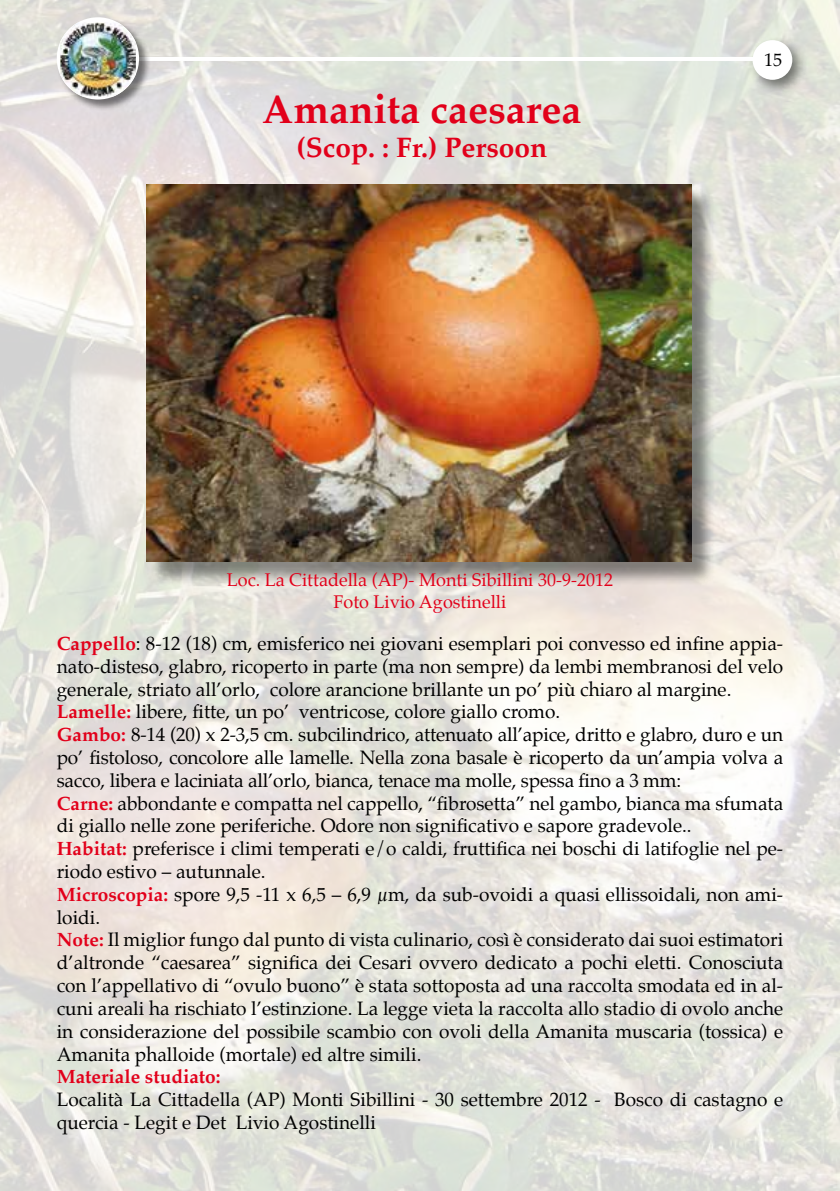
<style>
.page{position:relative;width:840px;height:1191px;background:#fff}
.page>*{position:absolute;margin:0;border:0;box-sizing:border-box;transform-origin:0 0}
.t1{font:700 40px "Palatino";color:#e2001a}
.t2{font:700 28px "Palatino";color:#e2001a}
.t3{font:19px/22.8px "Palatino";color:#000}
.t4{font:700 19px "Palatino";color:#e2001a}
.t5{font:18px/21.6px "Palatino";color:#e2001a;text-align:center}
.t6{font:18px "Palatino";color:#000}
.s1{font-weight:700;color:#e2001a}
</style>
<div class="page">
<img style="left:0;top:0;width:839px;height:1191px">
<div style="left:747px;top:36px;width:61px;height:60px;background:#000;opacity:.5"></div>
<div style="left:752px;top:40px;width:39px;height:40px;background:#fff;border-radius:50%"></div>
<hr style="left:121px;top:57px;width:639px;height:4px;background:#fff">
<div style="left:56px;top:17px;width:95px;height:94px;background:#000;opacity:.5"></div>
<div style="left:57px;top:17px;width:82px;height:82px;background:#fff;border-radius:50%"></div>
<img style="left:60px;top:22px;width:76px;height:75px">
<div style="left:149px;top:187px;width:566px;height:399px;background:#000;opacity:.45"></div>
<img style="left:146px;top:184px;width:544px;height:377px">
<h1 class="t1" style="left:262px;top:75px;width:320px">Amanita caesarea</h1>
<h2 class="t2" style="left:296px;top:123px;width:252px">(Scop. : Fr.) Persoon</h2>
<p class="t6" style="left:763px;top:45px;width:19px">15</p>
<p class="t5" style="left:227px;top:569px;width:387px">Loc. La Cittadella (AP)- Monti Sibillini 30-9-2012<br>Foto Livio Agostinelli</p>
<p class="t3" style="left:57px;top:632px;width:727px"><span class="s1">Cappello</span>: 8-12 (18) cm, emisferico nei giovani esemplari poi convesso ed infine appia&shy;nato-disteso, glabro, ricoperto in parte (ma non sempre) da lembi membranosi del velo generale, striato all’orlo, colore arancione brillante un po’ più chiaro al margine.<br><span class="s1">Lamelle:</span> libere, fitte, un po’ ventricose, colore giallo cromo.<br><span class="s1">Gambo:</span> 8-14 (20) x 2-3,5 cm. subcilindrico, attenuato all’apice, dritto e glabro, duro e un po’ fistoloso, concolore alle lamelle. Nella zona basale è ricoperto da un’ampia volva a sacco, libera e laciniata all’orlo, bianca, tenace ma molle, spessa fino a 3 mm:<br><span class="s1">Carne:</span> abbondante e compatta nel cappello, “fibrosetta” nel gambo, bianca ma sfumata di giallo nelle zone periferiche. Odore non significativo e sapore gradevole..<br><span class="s1">Habitat:</span> preferisce i climi temperati e/o caldi, fruttifica nei boschi di latifoglie nel pe&shy;riodo estivo – autunnale.<br><span class="s1">Microscopia:</span> spore 9,5 -11 x 6,5 – 6,9 µm, da sub-ovoidi a quasi ellissoidali, non ami&shy;loidi.<br><span class="s1">Note:</span> Il miglior fungo dal punto di vista culinario, così è considerato dai suoi estimatori d’altronde “caesarea” significa dei Cesari ovvero dedicato a pochi eletti. Conosciuta con l’appellativo di “ovulo buono” è stata sottoposta ad una raccolta smodata ed in al&shy;cuni areali ha rischiato l’estinzione. La legge vieta la raccolta allo stadio di ovolo anche in considerazione del possibile scambio con ovoli della Amanita muscaria (tossica) e Amanita phalloide (mortale) ed altre simili.</p>
<p class="t4" style="left:57px;top:1060px;width:165px">Materiale studiato:</p>
<p class="t3" style="left:57px;top:1088px;width:727px">Località La Cittadella (AP) Monti Sibillini - 30 settembre 2012 - Bosco di castagno e quercia - Legit e Det Livio Agostinelli</p>
</div>
